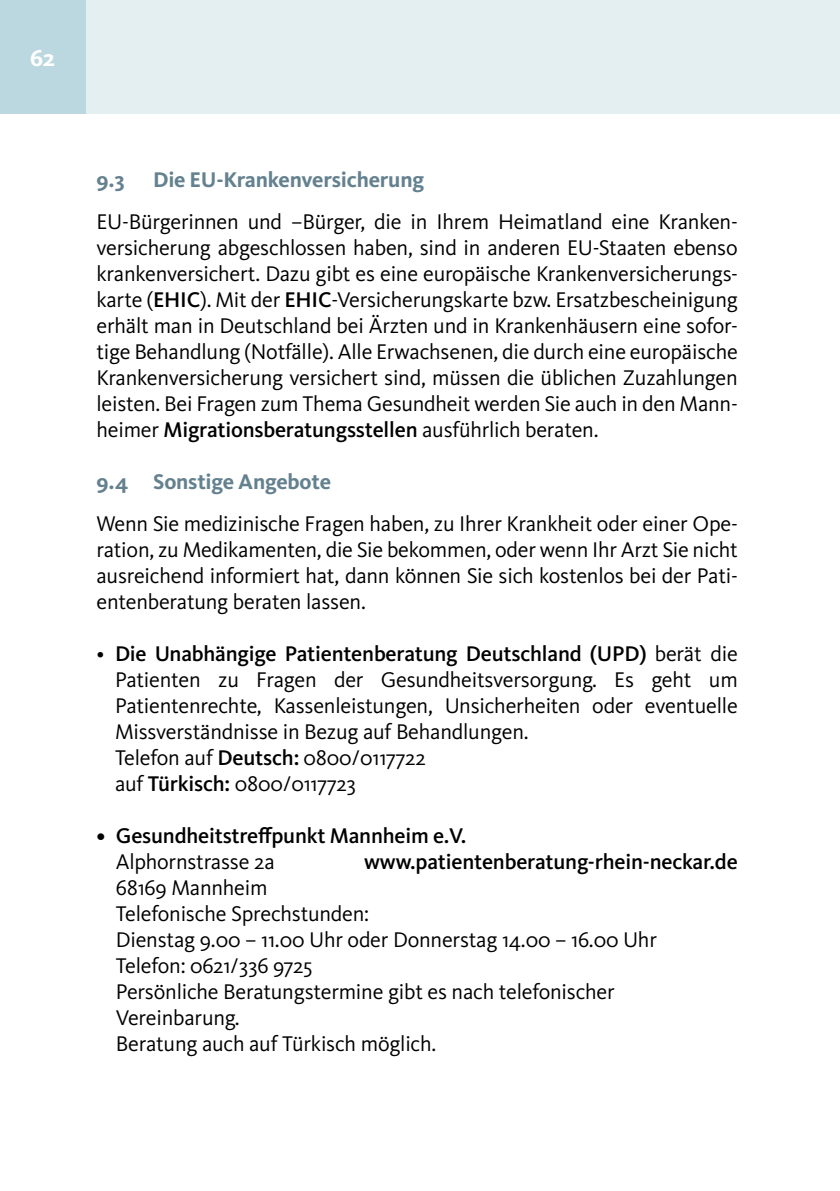
<style>
.page{position:relative;width:840px;height:1191px;background:#fff}
.page>*{position:absolute;margin:0;border:0;box-sizing:border-box;transform-origin:0 0}
.t1{font:700 24px "Kievit Pro";color:#fff}
.t2{font:22px/26px "Kievit Pro";letter-spacing:-.01em;color:#000;text-align:justify}
.t3{font:500 22px "Kievit Pro";letter-spacing:-.01em;color:#000}
.t4{font:700 22px "Kievit Pro";letter-spacing:-.01em;color:#64818f}
.s1{font-weight:500}
</style>
<div class="page">
<div style="left:0;top:0;width:839px;height:113px;background:#e4eff2"></div>
<div style="left:0;top:0;width:85px;height:113px;background:#bbd7df"></div>
<p class="t1" style="left:30px;top:43px;width:27px">62</p>
<p class="t4" style="left:96px;top:166px;width:29px">9.3</p>
<p class="t4" style="left:153px;top:166px;width:272px">Die EU-Krankenversicherung</p>
<p class="t2" style="left:96px;top:208px;width:642px">EU-Bürgerinnen und –Bürger, die in Ihrem Heimatland eine Kranken&shy;versicherung abgeschlossen haben, sind in anderen EU-Staaten ebenso krankenversichert. Dazu gibt es eine europäische Krankenversicherungs&shy;karte (<span class="s1">EHIC</span>). Mit der <span class="s1">EHIC</span>-Versicherungskarte bzw. Ersatzbescheinigung erhält man in Deutschland bei Ärzten und in Krankenhäusern eine sofor&shy;tige Behandlung (Notfälle). Alle Erwachsenen, die durch eine europäische Krankenversicherung versichert sind, müssen die üblichen Zuzahlungen leisten. Bei Fragen zum Thema Gesundheit werden Sie auch in den Mann&shy;heimer <span class="s1">Migrationsberatungsstellen</span> ausführlich beraten.</p>
<p class="t4" style="left:96px;top:468px;width:236px">9.4 Sonstige Angebote</p>
<p class="t2" style="left:96px;top:510px;width:642px">Wenn Sie medizinische Fragen haben, zu Ihrer Krankheit oder einer Ope&shy;ration, zu Medikamenten, die Sie bekommen, oder wenn Ihr Arzt Sie nicht ausreichend informiert hat, dann können Sie sich kostenlos bei der Pati&shy;entenberatung beraten lassen.</p>
<p class="t2" style="left:115px;top:640px;width:624px;text-align:left;text-indent:-19px">• <span class="s1">Die Unabhängige Patientenberatung Deutschland (UPD)</span> berät die Patienten zu Fragen der Gesundheitsversorgung. Es geht um Patientenrechte, Kassenleistungen, Unsicherheiten oder eventuelle Missverständnisse in Bezug auf Behandlungen.<br>Telefon auf <span class="s1">Deutsch:</span> 0800/0117722<br>auf <span class="s1">Türkisch:</span> 0800/0117723</p>
<p class="t3" style="left:96px;top:822px;width:371px">• Gesundheitstreffpunkt Mannheim e.V.</p>
<p class="t2" style="left:116px;top:848px;width:160px">Alphornstrasse 2a</p>
<p class="t3" style="left:364px;top:848px;width:375px">www.patientenberatung-rhein-neckar.de</p>
<p class="t2" style="left:116px;top:874px;width:542px;text-align:left">68169 Mannheim<br>Telefonische Sprechstunden:<br>Dienstag 9.00 – 11.00 Uhr oder Donnerstag 14.00 – 16.00 Uhr Telefon: 0621/336 9725<br>Persönliche Beratungstermine gibt es nach telefonischer Vereinbarung.<br>Beratung auch auf Türkisch möglich.</p>
</div>
